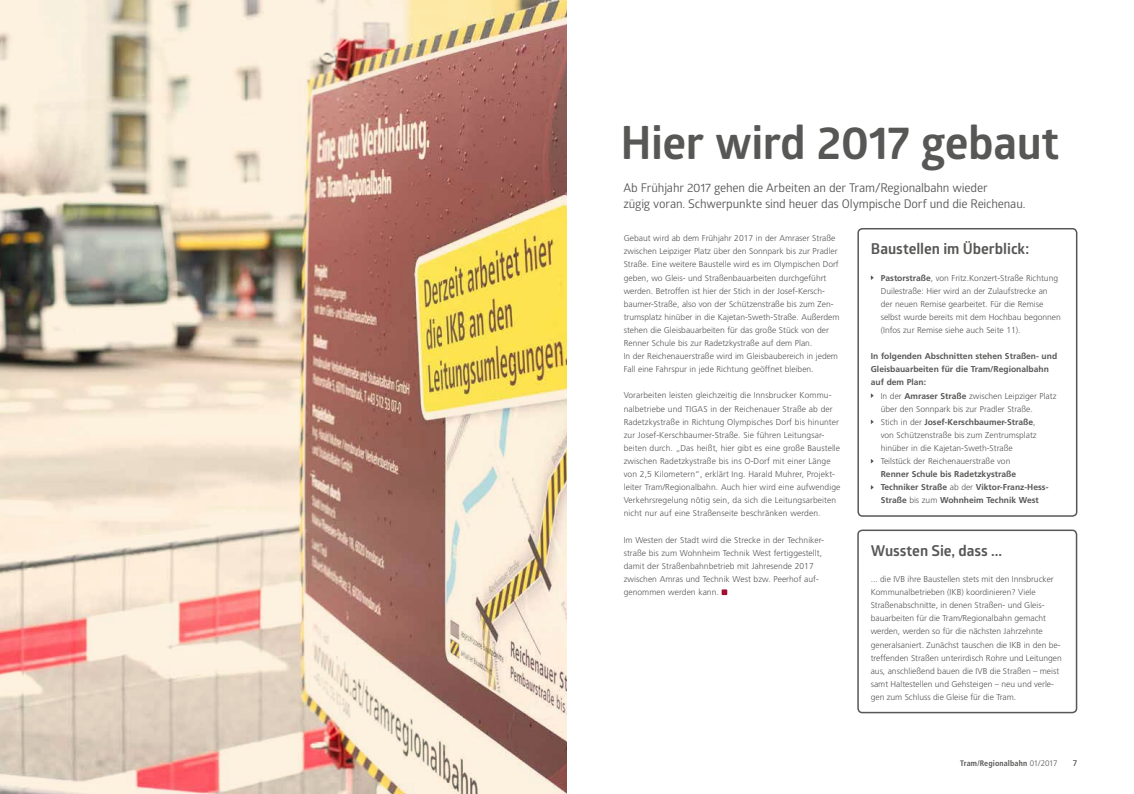
<style>
.page{position:relative;width:1134px;height:794px;background:#fff}
.page>*{position:absolute;margin:0;border:0;box-sizing:border-box;transform-origin:0 0}
.t1{font:700 46px "Glober";letter-spacing:-.01em;color:#575756}
.t2{font:700 15px "Glober";color:#575756}
.t3{font:12px/16px "Glober";letter-spacing:-.015em;color:#575756}
.t4{font:300 8.5px/13.1px "Frutiger LT Std";color:#575756}
.t5{font:700 8.5px/13.1px "Frutiger LT Std";color:#575756}
.t6{font:700 condensed 8px "Frutiger LT Std";letter-spacing:.02em;color:#575756}
.t7{font:300 8px "Frutiger LT Std";color:#575756}
.s1{font-weight:700}
.s2{font-weight:300}
.s3{font-weight:300;font-stretch:normal}
</style>
<div class="page">
<svg style="left:722px;top:589px;width:5px;height:6px"></svg>
<img style="left:0;top:0;width:567px;height:794px">
<div style="left:857px;top:228px;width:220px;height:289px;border:2px solid #575756;border-radius:4px"></div>
<div style="left:857px;top:529px;width:220px;height:184px;border:2px solid #575756;border-radius:4px"></div>
<h1 class="t1" style="left:620px;top:110px;width:440px">Hier wird 2017 gebaut</h1>
<h3 class="t3" style="left:623px;top:179px;width:403px">Ab Frühjahr 2017 gehen die Arbeiten an der Tram/Regionalbahn wieder<br>zügig voran. Schwerpunkte sind heuer das Olympische Dorf und die Reichenau.</h3>
<h2 class="t2" style="left:871px;top:238px;width:160px">Baustellen im Überblick:</h2>
<p class="t4" style="left:881px;top:271px;width:182px"><span class="s1">Pastorstraße</span>, von Fritz.Konzert-Straße Richtung Duilestraße: Hier wird an der Zulaufstrecke an der neuen Remise gearbeitet. Für die Remise selbst wurde bereits mit dem Hochbau begonnen (Infos zur Remise siehe auch Seite 11).</p>
<p class="t5" style="left:871px;top:350px;width:188px">In folgenden Abschnitten stehen Straßen- und<br>Gleisbauarbeiten für die Tram/Regionalbahn auf dem Plan:</p>
<p class="t4" style="left:881px;top:389px;width:177px">In der <span class="s1">Amraser Straße</span> zwischen Leipziger Platz über den Sonnpark bis zur Pradler Straße.<br>Stich in der <span class="s1">Josef-Kerschbaumer-Straße</span>,<br>von Schützenstraße bis zum Zentrumsplatz hinüber in die Kajetan-Sweth-Straße<br>Teilstück der Reichenauerstraße von</p>
<p class="t5" style="left:881px;top:468px;width:169px">Renner Schule bis Radetzkystraße<br>Techniker Straße <span class="s2">ab der</span> Viktor-Franz-Hess-<br>Straße <span class="s2">bis zum</span> Wohnheim Technik West</p>
<p class="t4" style="left:624px;top:232px;width:217px">Gebaut wird ab dem Frühjahr 2017 in der Amraser Straße zwischen Leipziger Platz über den Sonnpark bis zur Pradler Straße. Eine weitere Baustelle wird es im Olympischen Dorf geben, wo Gleis- und Straßenbauarbeiten durchgeführt werden. Betroffen ist hier der Stich in der Josef-Kersch&shy;baumer-Straße, also von der Schützenstraße bis zum Zen&shy;trumsplatz hinüber in die Kajetan-Sweth-Straße. Außerdem stehen die Gleisbauarbeiten für das große Stück von der Renner Schule bis zur Radetzkystraße auf dem Plan.<br>In der Reichenauerstraße wird im Gleisbaubereich in jedem Fall eine Fahrspur in jede Richtung geöffnet bleiben.</p>
<p class="t4" style="left:624px;top:389px;width:218px">Vorarbeiten leisten gleichzeitig die Innsbrucker Kommu&shy;nalbetriebe und TIGAS in der Reichenauer Straße ab der Radetzkystraße in Richtung Olympisches Dorf bis hinunter zur Josef-Kerschbaumer-Straße. Sie führen Leitungsar&shy;beiten durch. „Das heißt, hier gibt es eine große Baustelle zwischen Radetzkystraße bis ins O-Dorf mit einer Länge von 2,5 Kilometern“, erklärt Ing. Harald Muhrer, Projekt&shy;leiter Tram/Regionalbahn. Auch hier wird eine aufwendige Verkehrsregelung nötig sein, da sich die Leitungsarbeiten nicht nur auf eine Straßenseite beschränken werden.</p>
<p class="t4" style="left:624px;top:533px;width:201px">Im Westen der Stadt wird die Strecke in der Techniker&shy;straße bis zum Wohnheim Technik West fertiggestellt, damit der Straßenbahnbetrieb mit Jahresende 2017 zwischen Amras und Technik West bzw. Peerhof auf&shy;genommen werden kann.</p>
<h2 class="t2" style="left:871px;top:540px;width:133px">Wussten Sie, dass ...</h2>
<p class="t4" style="left:871px;top:572px;width:193px">... die IVB ihre Baustellen stets mit den Innsbrucker Kommunalbetrieben (IKB) koordinieren? Viele Straßenabschnitte, in denen Straßen- und Gleis&shy;bauarbeiten für die Tram/Regionalbahn gemacht werden, werden so für die nächsten Jahrzehnte generalsaniert. Zunächst tauschen die IKB in den be&shy;treffenden Straßen unterirdisch Rohre und Leitungen aus, anschließend bauen die IVB die Straßen – meist samt Haltestellen und Gehsteigen – neu und verle&shy;gen zum Schluss die Gleise für die Tram.</p>
<p class="t6" style="left:960px;top:758px;width:99px">Tram/Regionalbahn <span class="s3">01/2017</span></p>
<p class="t7" style="left:1073px;top:758px;width:6px">7</p>
</div>
